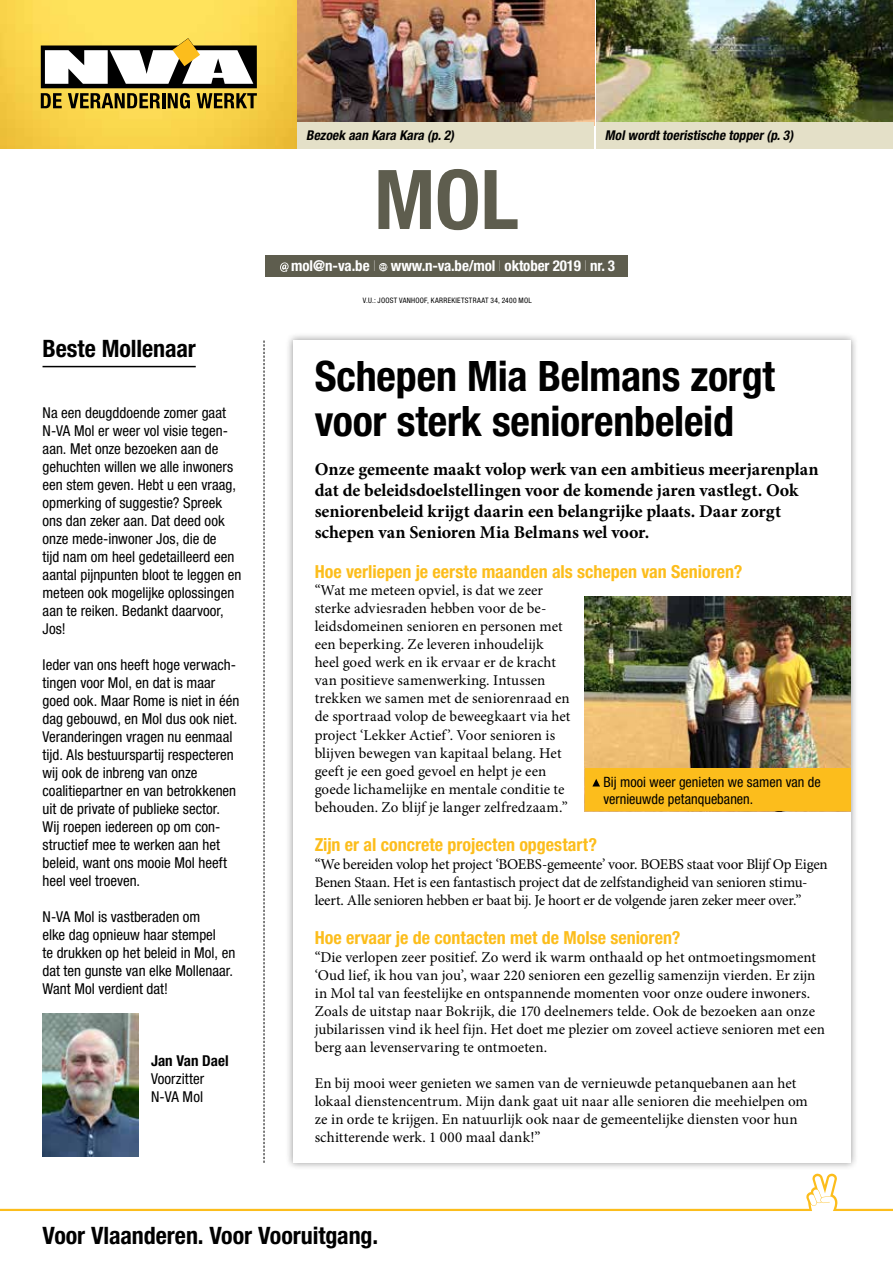
<style>
.page{position:relative;width:893px;height:1263px;background:#fff}
.page>*{position:absolute;margin:0;border:0;box-sizing:border-box;transform-origin:0 0}
.t1{font:700 condensed 82.5px "Helvetica Neue LT Std";color:#5e5d4e}
.t2{font:700 condensed 42px/45px "Helvetica Neue LT Std";letter-spacing:-.005em;color:#000}
.t3{font:700 condensed 24px "Helvetica Neue LT Std";letter-spacing:-.005em;color:#000}
.t4{font:700 18px/21px "Minion Pro";letter-spacing:-.005em;color:#000}
.t5{font:700 condensed 18px "Helvetica Neue LT Std";color:#fcbd1c}
.t6{font:15px/18px "Minion Pro";color:#000}
.t7{font:condensed 15px/18px "Helvetica Neue LT Std";color:#000}
.t8{font:15px/18px "Minion Pro";letter-spacing:-.02em;color:#000}
.t9{font:700 condensed 15px "Helvetica Neue LT Std";letter-spacing:-.01em;color:#fff}
.t10{font:700 condensed 15px "Helvetica Neue LT Std";letter-spacing:.005em;color:#000}
.t11{font:condensed 14.25px/17.1px "Helvetica Neue LT Std";color:#000}
.t12{font:italic 700 condensed 13.5px "Helvetica Neue LT Std";color:#000}
.t13{font:condensed 7.5px "Helvetica Neue LT Std";letter-spacing:.035em;color:#000}
.s1{font-weight:200}
</style>
<div class="page">
<div style="left:265px;top:255px;width:363px;height:21px;background:#5e5d4e"></div>
<svg style="left:280px;top:262px;width:9px;height:10px"></svg>
<svg style="left:379px;top:263px;width:8px;height:8px"></svg>
<img style="left:0;top:0;width:298px;height:149px">
<svg style="left:41px;top:38px;width:216px;height:71px"></svg>
<div style="left:286px;top:332px;width:572px;height:839px;background:#000;opacity:.4"></div>
<div style="left:293px;top:340px;width:557px;height:823px;background:#fff"></div>
<img style="left:298px;top:0;width:296px;height:122px">
<img style="left:596px;top:0;width:297px;height:122px">
<div style="left:596px;top:122px;width:297px;height:27px;background:#e4e0c8"></div>
<div style="left:298px;top:122px;width:296px;height:27px;background:#e4e0c8"></div>
<img style="left:585px;top:596px;width:265px;height:173px">
<div style="left:585px;top:769px;width:265px;height:42px;background:#fcbd1c"></div>
<svg style="left:592px;top:779px;width:8px;height:7px"></svg>
<hr style="left:43px;top:366px;width:153px;height:1px;background:#000">
<svg style="left:264px;top:340px;width:1px;height:823px"></svg>
<img style="left:43px;top:1013px;width:95px;height:144px">
<svg style="left:0;top:1173px;width:893px;height:38px"></svg>
<p class="t12" style="left:306px;top:127px;width:150px">Bezoek aan Kara Kara (p.2)</p>
<p class="t12" style="left:605px;top:127px;width:190px">Molwordttoeristische topper(p.3)</p>
<h1 class="t1" style="left:374px;top:150px;width:146px">MOL</h1>
<p class="t9" style="left:291px;top:257px;width:325px">mol@n-va.be <span class="s1">I</span> www.n-va.be/mol <span class="s1">I</span> oktober 2019 <span class="s1">I</span> nr. 3</p>
<h3 class="t3" style="left:43px;top:334px;width:155px">Beste Mollenaar</h3>
<p class="t7" style="left:43px;top:403px;width:200px">Na een deugddoende zomer gaat<br>N-VA Mol er weer vol visie tegen&shy;aan. Met onze bezoeken aan de gehuchten willen we alle inwoners een stem geven. Hebt u een vraag, opmerking of suggestie? Spreek ons dan zeker aan. Dat deed ook onze mede-inwoner Jos, die de<br>tijd nam om heel gedetailleerd een aantal pijnpunten bloot te leggen en meteen ook mogelijke oplossingen aan te reiken. Bedankt daarvoor,<br>Jos!</p>
<p class="t7" style="left:43px;top:655px;width:198px">Ieder van ons heeft hoge verwach&shy;tingen voor Mol, en dat is maar goed ook. Maar Rome is niet in één dag gebouwd, en Mol dus ook niet.<br>Veranderingen vragen nu eenmaal tijd. Als bestuurspartij respecteren wij ook de inbreng van onze coalitiepartner en van betrokkenen uit de private of publieke sector.<br>Wij roepen iedereen op om con&shy;structief mee te werken aan het beleid, want ons mooie Mol heeft heel veel troeven.</p>
<p class="t7" style="left:43px;top:907px;width:194px">N-VA Mol is vastberaden om<br>elke dag opnieuw haar stempel<br>te drukken op het beleid in Mol, en dat ten gunste van elke Mollenaar.<br>Want Mol verdient dat!</p>
<p class="t10" style="left:151px;top:1051px;width:79px">Jan Van Dael</p>
<p class="t7" style="left:151px;top:1069px;width:55px">Voorzitter<br>N-VA Mol</p>
<p class="t13" style="left:363px;top:296px;width:170px">V.U.: JOOST VANHOOF, KARREKIETSTRAAT 34, 2400 MOL</p>
<h2 class="t2" style="left:315px;top:353px;width:462px">Schepen Mia Belmans zorgt voor sterk seniorenbeleid</h2>
<p class="t4" style="left:315px;top:459px;width:505px">Onze gemeente maakt volop werk van een ambitieus meerjarenplan dat de beleidsdoelstellingen voor de komende jaren vastlegt. Ook seniorenbeleid krijgt daarin een belangrijke plaats. Daar zorgt schepen van Senioren Mia Belmans wel voor.</p>
<p class="t5" style="left:315px;top:560px;width:429px">Hoe verliepen je eerste maanden als schepen van Senioren?</p>
<p class="t6" style="left:315px;top:582px;width:257px">“Wat me meteen opviel, is dat we zeer sterke adviesraden hebben voor de be&shy;leidsdomeinen senioren en personen met een beperking. Ze leveren inhoudelijk heel goed werk en ik ervaar er de kracht van positieve samenwerking. Intussen trekken we samen met de seniorenraad en de sportraad volop de beweegkaart via het project ‘Lekker Actief’. Voor senioren is blijven bewegen van kapitaal belang. Het geeft je een goed gevoel en helpt je een goede lichamelijke en mentale conditie te behouden. Zo blijf je langer zelfredzaam.”</p>
<p class="t5" style="left:315px;top:833px;width:284px">Zijn er al concrete projecten opgestart?</p>
<p class="t8" style="left:315px;top:855px;width:514px">“We bereiden volop het project ‘BOEBS-gemeente’ voor. BOEBS staat voor Blijf Op Eigen<br>Benen Staan. Het is een fantastisch project dat de zelfstandigheid van senioren stimu&shy;leert. Alle senioren hebben er baat bij. Je hoort er de volgende jaren zeker meer over.”</p>
<p class="t5" style="left:315px;top:926px;width:367px">Hoe ervaar je de contacten met de Molse senioren?</p>
<p class="t6" style="left:315px;top:948px;width:512px">“Die verlopen zeer positief. Zo werd ik warm onthaald op het ontmoetingsmoment ‘Oud lief, ik hou van jou’, waar 220 senioren een gezellig samenzijn vierden. Er zijn in Mol tal van feestelijke en ontspannende momenten voor onze oudere inwoners.<br>Zoals de uitstap naar Bokrijk, die 170 deelnemers telde. Ook de bezoeken aan onze jubilarissen vind ik heel fijn. Het doet me plezier om zoveel actieve senioren met een berg aan levenservaring te ontmoeten.</p>
<p class="t6" style="left:315px;top:1074px;width:495px">En bij mooi weer genieten we samen van de vernieuwde petanquebanen aan het lokaal dienstencentrum. Mijn dank gaat uit naar alle senioren die meehielpen om ze in orde te krijgen. En natuurlijk ook naar de gemeentelijke diensten voor hun schitterende werk. 1 000 maal dank!”</p>
<p class="t11" style="left:603px;top:773px;width:219px">Bij mooi weer genieten we samen van de vernieuwde petanquebanen.</p>
<h3 class="t3" style="left:43px;top:1221px;width:337px">Voor Vlaanderen. Voor Vooruitgang.</h3>
</div>
